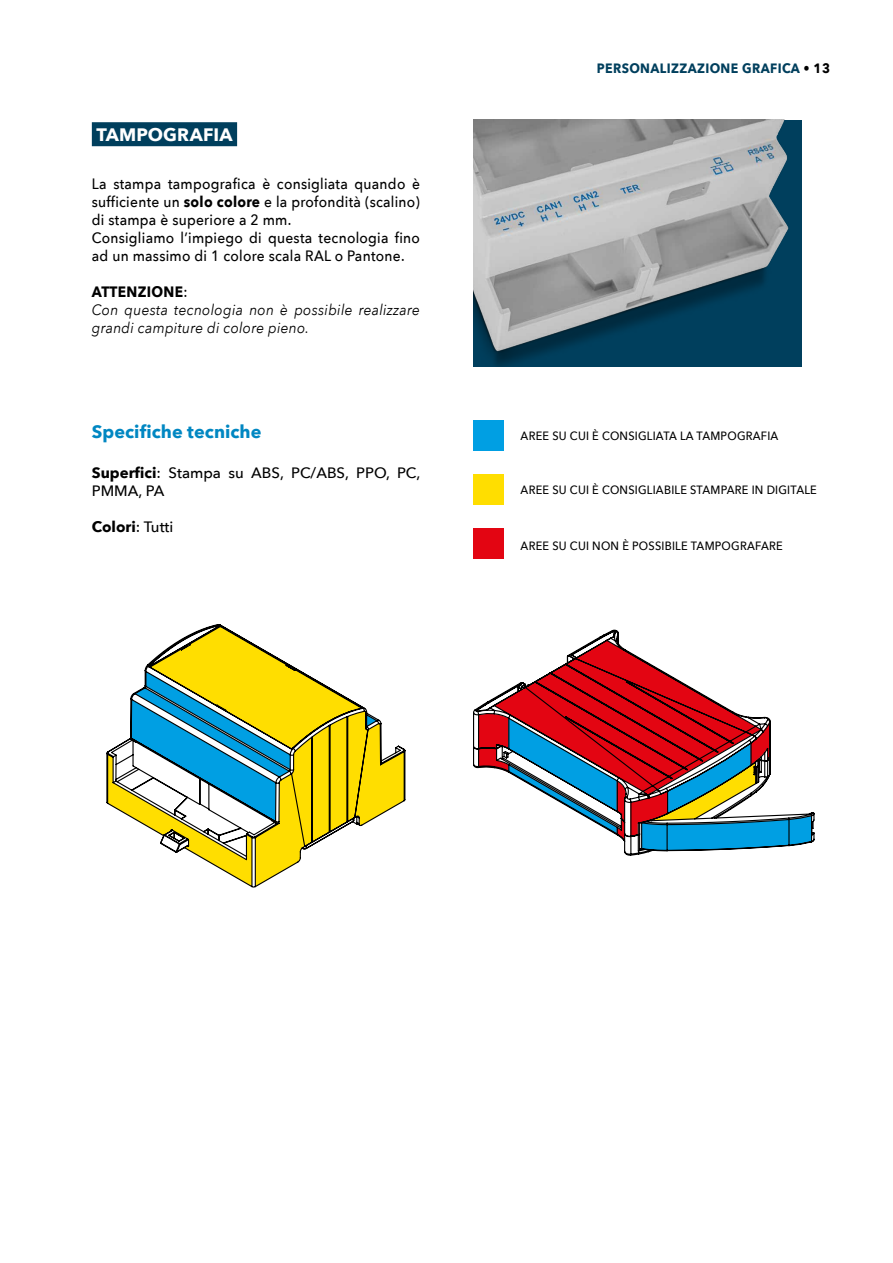
<style>
.page{position:relative;width:893px;height:1263px;background:#fff}
.page>*{position:absolute;margin:0;border:0;box-sizing:border-box;transform-origin:0 0}
.t1{font:700 18px "Avenir Next";letter-spacing:.005em;color:#0087c2}
.t2{font:700 18px "Avenir Next";letter-spacing:.005em;color:#fff}
.t3{font:500 15px/18px "Avenir Next";letter-spacing:.02em;color:#000;scale:.92 1}
.t4{font:italic 15px/18px "Avenir Next";letter-spacing:.02em;color:#000;scale:.92 1}
.t5{font:500 15px/18px "Avenir Next";color:#000}
.t6{font:700 15px "Avenir Next";color:#000}
.t7{font:700 13.5px "Avenir Next";letter-spacing:.03em;color:#003f5d;scale:.92 1}
.t8{font:500 12px "Avenir Next";letter-spacing:.02em;color:#000;scale:.92 1}
.s1{font-weight:700}
.s2{font-weight:700;font-style:normal}
.s3{font-weight:500;font-style:normal}
.s4{font-weight:500}
.s5{color:#000}
</style>
<div class="page">
<div style="left:473px;top:474px;width:30px;height:31px;background:#ffde00"></div>
<div style="left:473px;top:528px;width:30px;height:30px;background:#e30512"></div>
<div style="left:92px;top:122px;width:145px;height:24px;background:#003f5d"></div>
<img style="left:473px;top:120px;width:328px;height:247px">
<svg style="left:106px;top:624px;width:300px;height:264px"></svg>
<svg style="left:473px;top:629px;width:342px;height:227px"></svg>
<div style="left:473px;top:420px;width:30px;height:31px;background:#009fe3"></div>
<p class="t2" style="left:96px;top:119px;width:138px">TAMPOGRAFIA</p>
<p class="t3" style="left:92px;top:174px;width:358px">La stampa tampografica è consigliata quando è sufficiente un <span class="s1">solo colore</span> e la profondità (scalino) di stampa è superiore a 2 mm.<br>Consigliamo l’impiego di questa tecnologia fino ad un massimo di 1 colore scala RAL o Pantone.</p>
<p class="t4" style="left:92px;top:282px;width:358px"><span class="s2">ATTENZIONE</span><span class="s3">:<br></span>Con questa tecnologia non è possibile realizzare grandi campiture di colore pieno.</p>
<p class="t1" style="left:92px;top:416px;width:171px">Specifiche tecniche</p>
<p class="t5" style="left:92px;top:463px;width:330px"><span class="s1">Superfici</span>: Stampa su ABS, PC/ABS, PPO, PC,<br>PMMA, PA</p>
<p class="t6" style="left:92px;top:514px;width:83px">Colori<span class="s4">: Tutti</span></p>
<p class="t7" style="left:597px;top:57px;width:255px">PERSONALIZZAZIONE GRAFICA <span class="s5">• 13</span></p>
<p class="t8" style="left:521px;top:425px;width:282px">AREE SU CUI È CONSIGLIATA LA TAMPOGRAFIA</p>
<p class="t8" style="left:521px;top:479px;width:324px">AREE SU CUI È CONSIGLIABILE STAMPARE IN DIGITALE</p>
<p class="t8" style="left:521px;top:535px;width:286px">AREE SU CUI NON È POSSIBILE TAMPOGRAFARE</p>
</div>
